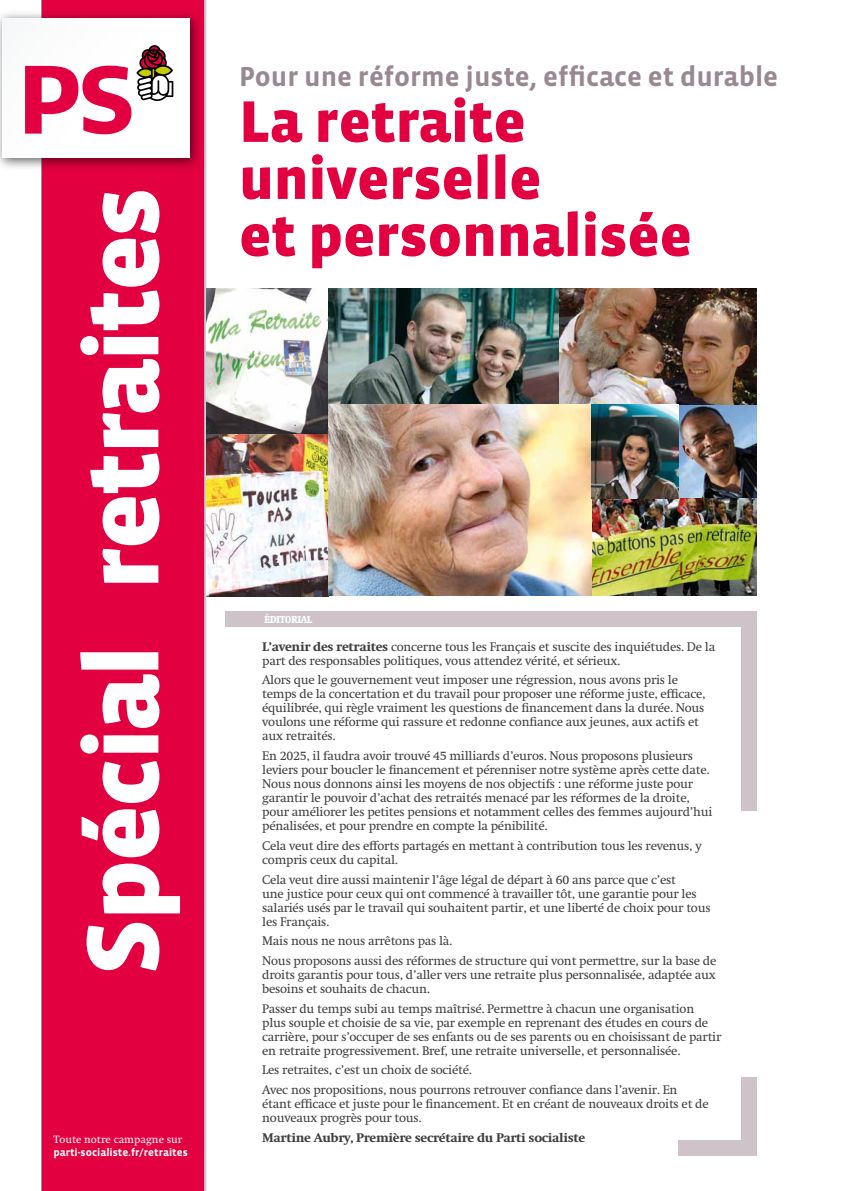
<style>
.page{position:relative;width:842px;height:1191px;background:#fff}
.page>*{position:absolute;margin:0;border:0;box-sizing:border-box;transform-origin:0 0}
.t1{font:900 105px "Vista Sans";letter-spacing:-.02em;color:#fff}
.t2{font:900 60px/57px "Vista Sans";color:#e20040}
.t3{font:700 28px "Vista Sans";color:#998892}
.t4{font:13px/14px "Swift";letter-spacing:-.02em;color:#3e3d40}
.t5{font:800 13px "Swift";letter-spacing:-.02em;color:#3e3d40}
.t6{font:700 11px "Vista Sans";color:#fff}
.t7{font:11px "Swift";color:#fff}
.t8{font:700 condensed 10.5px "Swift";color:#fff}
.s1{font-weight:800}
</style>
<div class="page">
<img style="left:203px;top:0;width:5px;height:1190px">
<div style="left:42px;top:0;width:161px;height:1191px;background:#e20040"></div>
<img style="left:206px;top:433px;width:123px;height:163px">
<img style="left:591px;top:404px;width:166px;height:95px">
<img style="left:591px;top:499px;width:166px;height:96px">
<img style="left:206px;top:288px;width:123px;height:145px">
<img style="left:329px;top:288px;width:428px;height:116px">
<img style="left:329px;top:404px;width:262px;height:192px">
<img style="left:0;top:7px;width:206px;height:167px">
<div style="left:2px;top:18px;width:188px;height:140px;background:#fefefe"></div>
<svg style="left:25px;top:45px;width:148px;height:89px"></svg>
<div style="left:225px;top:611px;width:532px;height:15px;background:#cec3c9"></div>
<div style="left:742px;top:611px;width:15px;height:199px;background:#cec3c9"></div>
<div style="left:742px;top:1076px;width:15px;height:79px;background:#cec3c9"></div>
<div style="left:678px;top:1140px;width:79px;height:15px;background:#cec3c9"></div>
<h1 class="t1" style="left:69px;top:975px;width:789px;rotate:-90deg">Spécial retraites</h1>
<p class="t7" style="left:53px;top:1133px;width:131px">Toute notre campagne sur</p>
<p class="t6" style="left:53px;top:1146px;width:136px">parti-socialiste.fr/retraites</p>
<h3 class="t3" style="left:239px;top:62px;width:541px">Pour une réforme juste, efficace et durable</h3>
<h2 class="t2" style="left:239px;top:94px;width:454px">La retraite universelle<br>et personnalisée</h2>
<p class="t8" style="left:265px;top:613px;width:49px">éDITORIAL</p>
<p class="t4" style="left:262px;top:640px;width:454px"><span class="s1">L’avenir des retraites</span> concerne tous les Français et suscite des inquiétudes. De la part des responsables politiques, vous attendez vérité, et sérieux.</p>
<p class="t4" style="left:262px;top:673px;width:445px">Alors que le gouvernement veut imposer une régression, nous avons pris le temps de la concertation et du travail pour proposer une réforme juste, efficace, équilibrée, qui règle vraiment les questions de financement dans la durée. Nous voulons une réforme qui rassure et redonne confiance aux jeunes, aux actifs et aux retraités.</p>
<p class="t4" style="left:262px;top:749px;width:452px">En 2025, il faudra avoir trouvé 45 milliards d’euros. Nous proposons plusieurs leviers pour boucler le financement et pérenniser notre système après cette date.<br>Nous nous donnons ainsi les moyens de nos objectifs : une réforme juste pour garantir le pouvoir d’achat des retraités menacé par les réformes de la droite, pour améliorer les petites pensions et notamment celles des femmes aujourd’hui pénalisées, et pour prendre en compte la pénibilité.</p>
<p class="t4" style="left:262px;top:839px;width:441px">Cela veut dire des efforts partagés en mettant à contribution tous les revenus, y compris ceux du capital.</p>
<p class="t4" style="left:262px;top:872px;width:450px">Cela veut dire aussi maintenir l’âge légal de départ à 60 ans parce que c’est<br>une justice pour ceux qui ont commencé à travailler tôt, une garantie pour les salariés usés par le travail qui souhaitent partir, et une liberté de choix pour tous les Français.</p>
<p class="t4" style="left:262px;top:931px;width:456px;line-height:19.7px">Mais nous ne nous arrêtons pas là.<br>Nous proposons aussi des réformes de structure qui vont permettre, sur la base de</p>
<p class="t4" style="left:262px;top:968px;width:455px">droits garantis pour tous, d’aller vers une retraite plus personnalisée, adaptée aux besoins et souhaits de chacun.</p>
<p class="t4" style="left:262px;top:1001px;width:461px">Passer du temps subi au temps maîtrisé. Permettre à chacun une organisation<br>plus souple et choisie de sa vie, par exemple en reprenant des études en cours de carrière, pour s’occuper de ses enfants ou de ses parents ou en choisissant de partir en retraite progressivement. Bref, une retraite universelle, et personnalisée.</p>
<p class="t4" style="left:262px;top:1060px;width:417px;line-height:19.7px">Les retraites, c’est un choix de société.<br>Avec nos propositions, nous pourrons retrouver confiance dans l’avenir. En</p>
<p class="t4" style="left:262px;top:1097px;width:448px">étant efficace et juste pour le financement. Et en créant de nouveaux droits et de nouveaux progrès pour tous.</p>
<p class="t5" style="left:262px;top:1130px;width:325px">Martine Aubry, Première secrétaire du Parti socialiste</p>
</div>
